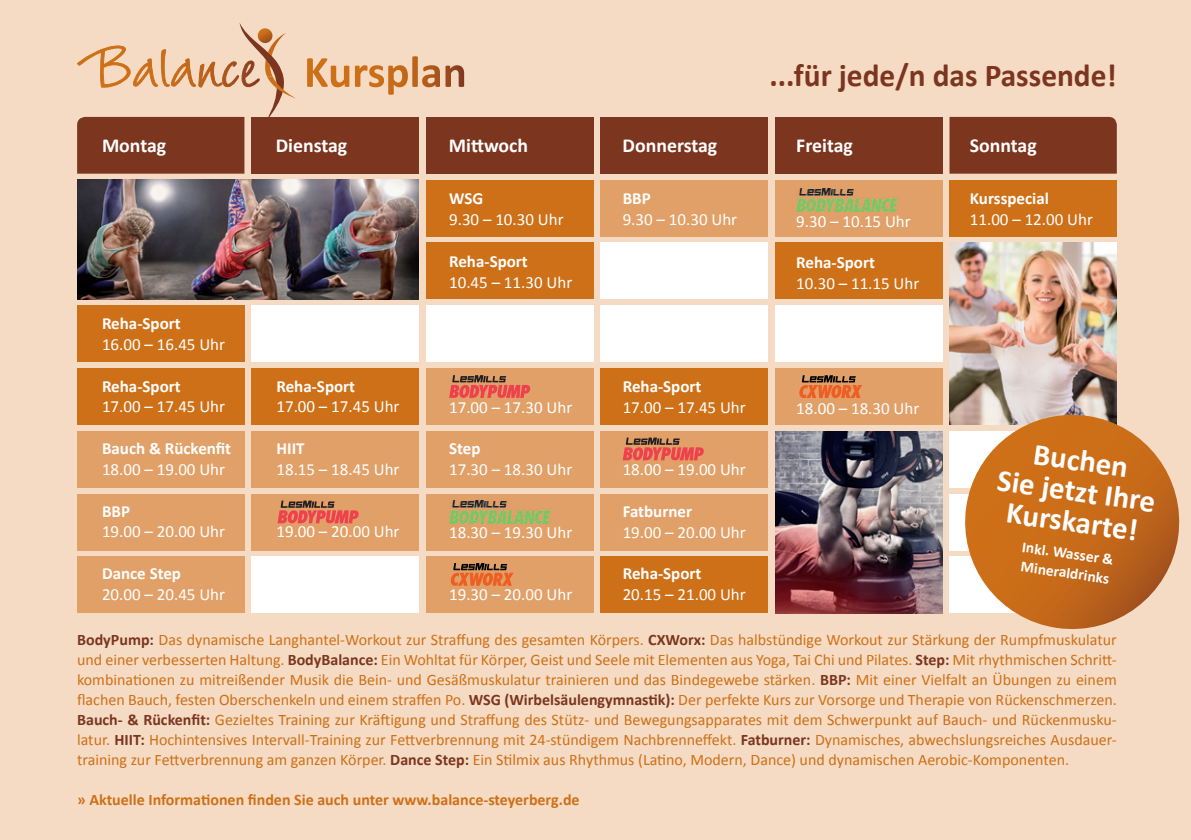
<style>
.page{position:relative;width:1191px;height:840px;background:#fff}
.page>*{position:absolute;margin:0;border:0;box-sizing:border-box;transform-origin:0 0}
.t1{font:700 32px "Calibri";color:#7c351e}
.t2{font:700 30.8px/30.8px "Calibri";color:#fff;text-align:center}
.t3{font:700 19.8px "Calibri";color:#fff}
.t4{font:17px "Calibri";color:#fff}
.t5{font:700 17px "Calibri";color:#fff}
.t6{font:16px/20px "Calibri";color:#ce7018;text-align:justify}
.t7{font:700 16px "Calibri";color:#ce7018}
.t8{font:700 15.4px/19.2px "Calibri";color:#fff}
.s1{font-weight:700;color:#7c351e}
</style>
<div class="page">
<div style="left:0;top:0;width:1191px;height:839px;background:#f5dbc3"></div>
<div style="left:252px;top:117px;width:167px;height:56px;background:#7c351e"></div>
<div style="left:252px;top:305px;width:167px;height:57px;background:#fff"></div>
<div style="left:252px;top:368px;width:167px;height:56px;background:#ce7018"></div>
<div style="left:252px;top:430px;width:167px;height:57px;background:#e1a068"></div>
<div style="left:252px;top:493px;width:167px;height:57px;background:#e1a068"></div>
<div style="left:252px;top:556px;width:167px;height:57px;background:#fff"></div>
<svg style="left:307px;top:56px;width:157px;height:31px"></svg>
<svg style="left:77px;top:23px;width:219px;height:150px"></svg>
<div style="left:77px;top:305px;width:167px;height:57px;background:#ce7018"></div>
<div style="left:77px;top:368px;width:167px;height:56px;background:#ce7018"></div>
<div style="left:77px;top:430px;width:167px;height:57px;background:#e1a068"></div>
<div style="left:77px;top:493px;width:167px;height:57px;background:#e1a068"></div>
<div style="left:77px;top:556px;width:167px;height:57px;background:#e1a068"></div>
<div style="left:426px;top:117px;width:167px;height:56px;background:#7c351e"></div>
<div style="left:426px;top:180px;width:167px;height:56px;background:#ce7018"></div>
<div style="left:426px;top:242px;width:167px;height:57px;background:#ce7018"></div>
<div style="left:426px;top:305px;width:167px;height:57px;background:#fff"></div>
<div style="left:426px;top:368px;width:167px;height:56px;background:#e1a068"></div>
<div style="left:426px;top:430px;width:167px;height:57px;background:#e1a068"></div>
<div style="left:426px;top:493px;width:167px;height:57px;background:#e1a068"></div>
<div style="left:426px;top:556px;width:167px;height:57px;background:#e1a068"></div>
<img style="left:449px;top:500px;width:102px;height:23px">
<svg style="left:449px;top:375px;width:81px;height:22px"></svg>
<svg style="left:451px;top:563px;width:62px;height:22px"></svg>
<div style="left:600px;top:117px;width:168px;height:56px;background:#7c351e"></div>
<div style="left:600px;top:180px;width:168px;height:56px;background:#e1a068"></div>
<div style="left:600px;top:242px;width:168px;height:57px;background:#fff"></div>
<div style="left:600px;top:305px;width:168px;height:57px;background:#fff"></div>
<div style="left:600px;top:368px;width:168px;height:56px;background:#ce7018"></div>
<div style="left:600px;top:430px;width:168px;height:57px;background:#e1a068"></div>
<div style="left:600px;top:493px;width:168px;height:57px;background:#e1a068"></div>
<div style="left:600px;top:556px;width:168px;height:57px;background:#ce7018"></div>
<svg style="left:622px;top:437px;width:82px;height:23px"></svg>
<div style="left:775px;top:117px;width:167px;height:56px;background:#7c351e"></div>
<div style="left:775px;top:180px;width:167px;height:56px;background:#e1a068"></div>
<div style="left:775px;top:242px;width:167px;height:57px;background:#ce7018"></div>
<div style="left:775px;top:305px;width:167px;height:57px;background:#fff"></div>
<div style="left:775px;top:368px;width:167px;height:56px;background:#e1a068"></div>
<img style="left:796px;top:188px;width:102px;height:23px">
<svg style="left:799px;top:375px;width:63px;height:23px"></svg>
<div style="left:949px;top:117px;width:167px;height:56px;background:#7c351e"></div>
<div style="left:949px;top:180px;width:167px;height:56px;background:#ce7018"></div>
<div style="left:949px;top:430px;width:167px;height:57px;background:#fff"></div>
<div style="left:949px;top:493px;width:167px;height:57px;background:#fff"></div>
<div style="left:949px;top:556px;width:167px;height:57px;background:#fff"></div>
<img style="left:77px;top:180px;width:342px;height:119px">
<img style="left:775px;top:431px;width:167px;height:182px">
<img style="left:949px;top:242px;width:167px;height:182px">
<svg style="left:958px;top:414px;width:222px;height:215px"></svg>
<svg style="left:277px;top:500px;width:82px;height:23px"></svg>
<p class="t3" style="left:102px;top:133px;width:66px">Montag</p>
<p class="t5" style="left:102px;top:312px;width:80px">Reha-Sport</p>
<p class="t4" style="left:102px;top:333px;width:125px">16.00 – 16.45 Uhr</p>
<p class="t5" style="left:102px;top:375px;width:80px">Reha-Sport</p>
<p class="t4" style="left:102px;top:396px;width:125px">17.00 – 17.45 Uhr</p>
<p class="t5" style="left:102px;top:437px;width:131px">Bauch &amp; Rückenfit</p>
<p class="t4" style="left:102px;top:458px;width:125px">18.00 – 19.00 Uhr</p>
<p class="t5" style="left:102px;top:499px;width:30px">BBP</p>
<p class="t4" style="left:102px;top:520px;width:125px">19.00 – 20.00 Uhr</p>
<p class="t5" style="left:102px;top:562px;width:81px">Dance Step</p>
<p class="t4" style="left:102px;top:583px;width:125px">20.00 – 20.45 Uhr</p>
<p class="t3" style="left:276px;top:133px;width:73px">Dienstag</p>
<p class="t3" style="left:449px;top:133px;width:81px">Mittwoch</p>
<p class="t5" style="left:449px;top:188px;width:36px">WSG</p>
<p class="t4" style="left:449px;top:209px;width:116px">9.30 – 10.30 Uhr</p>
<p class="t5" style="left:449px;top:250px;width:80px">Reha-Sport</p>
<p class="t4" style="left:449px;top:271px;width:125px">10.45 – 11.30 Uhr</p>
<p class="t5" style="left:276px;top:375px;width:80px">Reha-Sport</p>
<p class="t4" style="left:276px;top:396px;width:125px">17.00 – 17.45 Uhr</p>
<p class="t5" style="left:276px;top:437px;width:30px">HIIT</p>
<p class="t4" style="left:276px;top:458px;width:125px">18.15 – 18.45 Uhr</p>
<p class="t4" style="left:276px;top:520px;width:125px">19.00 – 20.00 Uhr</p>
<p class="t4" style="left:449px;top:396px;width:125px">17.00 – 17.30 Uhr</p>
<p class="t5" style="left:449px;top:437px;width:33px">Step</p>
<p class="t4" style="left:449px;top:458px;width:125px">17.30 – 18.30 Uhr</p>
<p class="t4" style="left:449px;top:521px;width:125px">18.30 – 19.30 Uhr</p>
<p class="t4" style="left:449px;top:583px;width:125px">19.30 – 20.00 Uhr</p>
<p class="t3" style="left:622px;top:133px;width:96px">Donnerstag</p>
<p class="t5" style="left:622px;top:188px;width:30px">BBP</p>
<p class="t4" style="left:622px;top:209px;width:116px">9.30 – 10.30 Uhr</p>
<h1 class="t1" style="left:769px;top:55px;width:349px">...für jede/n das Passende!</h1>
<p class="t3" style="left:796px;top:133px;width:58px">Freitag</p>
<p class="t3" style="left:969px;top:133px;width:68px">Sonntag</p>
<p class="t5" style="left:969px;top:188px;width:81px">Kursspecial</p>
<p class="t4" style="left:969px;top:209px;width:125px">11.00 – 12.00 Uhr</p>
<p class="t4" style="left:796px;top:210px;width:116px">9.30 – 10.15 Uhr</p>
<p class="t5" style="left:796px;top:251px;width:80px">Reha-Sport</p>
<p class="t4" style="left:796px;top:272px;width:125px">10.30 – 11.15 Uhr</p>
<p class="t5" style="left:622px;top:375px;width:80px">Reha-Sport</p>
<p class="t4" style="left:622px;top:396px;width:125px">17.00 – 17.45 Uhr</p>
<p class="t4" style="left:622px;top:458px;width:125px">18.00 – 19.00 Uhr</p>
<p class="t5" style="left:622px;top:500px;width:71px">Fatburner</p>
<p class="t4" style="left:622px;top:521px;width:125px">19.00 – 20.00 Uhr</p>
<p class="t5" style="left:622px;top:562px;width:80px">Reha-Sport</p>
<p class="t4" style="left:622px;top:583px;width:125px">20.15 – 21.00 Uhr</p>
<p class="t4" style="left:796px;top:397px;width:125px">18.00 – 18.30 Uhr</p>
<h2 class="t2" style="left:1004px;top:433px;width:161px;rotate:8deg">Buchen<br>Sie jetzt Ihre<br>Kurskarte!</h2>
<p class="t8" style="left:1023px;top:537px;width:94px;rotate:8deg">Inkl. Wasser &amp;<br>Mineraldrinks</p>
<p class="t6" style="left:77px;top:629px;width:1041px"><span class="s1">BodyPump:</span> Das dynamische Langhantel-Workout zur Straffung des gesamten Körpers. <span class="s1">CXWorx:</span> Das halbstündige Workout zur Stärkung der Rumpfmuskulatur und einer verbesserten Haltung. <span class="s1">BodyBalance:</span> Ein Wohltat für Körper, Geist und Seele mit Elementen aus Yoga, Tai Chi und Pilates. <span class="s1">Step:</span> Mit rhythmischen Schritt&shy;kombinationen zu mitreißender Musik die Bein- und Gesäßmuskulatur trainieren und das Bindegewebe stärken. <span class="s1">BBP:</span> Mit einer Vielfalt an Übungen zu einem flachen Bauch, festen Oberschenkeln und einem straffen Po. <span class="s1">WSG (Wirbelsäulengymnastik):</span> Der perfekte Kurs zur Vorsorge und Therapie von Rückenschmerzen.<br><span class="s1">Bauch- &amp; Rückenfit:</span> Gezieltes Training zur Kräftigung und Straffung des Stütz- und Bewegungsapparates mit dem Schwerpunkt auf Bauch- und Rückenmusku&shy;latur. <span class="s1">HIIT:</span> Hochintensives Intervall-Training zur Fettverbrennung mit 24-stündigem Nachbrenneffekt. <span class="s1">Fatburner:</span> Dynamisches, abwechslungsreiches Ausdauer&shy;training zur Fettverbrennung am ganzen Körper. <span class="s1">Dance Step:</span> Ein Stilmix aus Rhythmus (Latino, Modern, Dance) und dynamischen Aerobic-Komponenten.</p>
<p class="t7" style="left:77px;top:789px;width:504px">» Aktuelle Informationen finden Sie auch unter www.balance-steyerberg.de</p>
</div>
